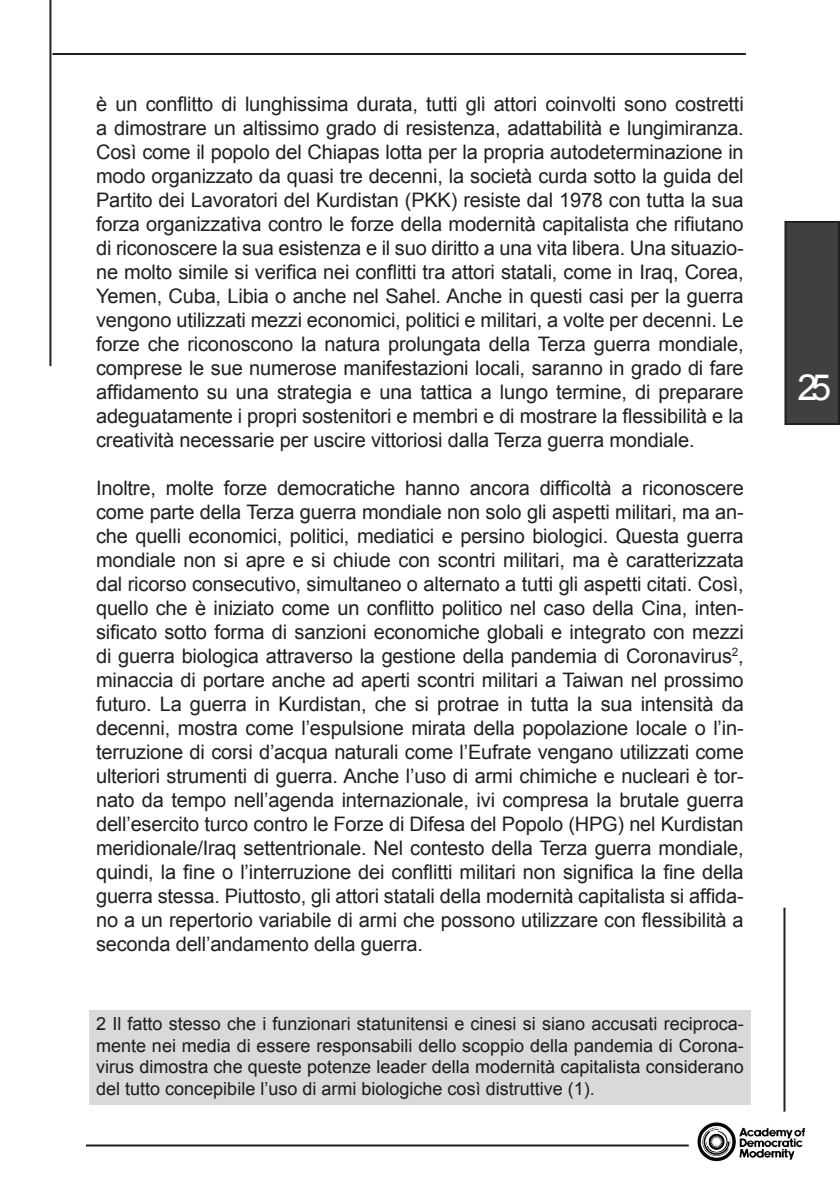
<style>
.page{position:relative;width:840px;height:1191px;background:#fff}
.page>*{position:absolute;margin:0;border:0;box-sizing:border-box;transform-origin:0 0}
.t1{font:36px "Arial";color:#fff}
.t2{font:20px/24px "Arial";letter-spacing:-.01em;color:#231f20;text-align:justify}
.t3{font:18px/21.6px "Arial";color:#231f20;text-align:justify}
</style>
<div class="page">
<div style="left:785px;top:222px;width:53px;height:202px;background:#413f40"></div>
<div style="left:784px;top:221px;width:55px;height:204px;border:2px solid #231f20"></div>
<img style="left:697px;top:1111px;width:109px;height:51px">
<hr style="left:52px;top:53px;width:693px;height:2px;background:#231f20">
<hr style="left:49px;top:0;width:2px;height:366px;background:#231f20">
<hr style="left:86px;top:1144px;width:602px;height:2px;background:#231f20">
<hr style="left:783px;top:907px;width:2px;height:204px;background:#231f20">
<div style="left:89px;top:1009px;width:661px;height:95px;background:#d9d9d9"></div>
<p class="t2" style="left:96px;top:92px;width:649px">è un conflitto di lunghissima durata, tutti gli attori coinvolti sono costretti a dimostrare un altissimo grado di resistenza, adattabilità e lungimiranza.<br>Così come il popolo del Chiapas lotta per la propria autodeterminazione in modo organizzato da quasi tre decenni, la società curda sotto la guida del Partito dei Lavoratori del Kurdistan (PKK) resiste dal 1978 con tutta la sua forza organizzativa contro le forze della modernità capitalista che rifiutano di riconoscere la sua esistenza e il suo diritto a una vita libera. Una situazio&shy;ne molto simile si verifica nei conflitti tra attori statali, come in Iraq, Corea, Yemen, Cuba, Libia o anche nel Sahel. Anche in questi casi per la guerra vengono utilizzati mezzi economici, politici e militari, a volte per decenni. Le forze che riconoscono la natura prolungata della Terza guerra mondiale, comprese le sue numerose manifestazioni locali, saranno in grado di fare affidamento su una strategia e una tattica a lungo termine, di preparare adeguatamente i propri sostenitori e membri e di mostrare la flessibilità e la creatività necessarie per uscire vittoriosi dalla Terza guerra mondiale.</p>
<p class="t2" style="left:96px;top:476px;width:649px">Inoltre, molte forze democratiche hanno ancora difficoltà a riconoscere come parte della Terza guerra mondiale non solo gli aspetti militari, ma an&shy;che quelli economici, politici, mediatici e persino biologici. Questa guerra mondiale non si apre e si chiude con scontri militari, ma è caratterizzata dal ricorso consecutivo, simultaneo o alternato a tutti gli aspetti citati. Così, quello che è iniziato come un conflitto politico nel caso della Cina, inten&shy;sificato sotto forma di sanzioni economiche globali e integrato con mezzi di guerra biologica attraverso la gestione della pandemia di Coronavirus<sup>2</sup>, minaccia di portare anche ad aperti scontri militari a Taiwan nel prossimo futuro. La guerra in Kurdistan, che si protrae in tutta la sua intensità da decenni, mostra come l’espulsione mirata della popolazione locale o l’in&shy;terruzione di corsi d’acqua naturali come l’Eufrate vengano utilizzati come ulteriori strumenti di guerra. Anche l’uso di armi chimiche e nucleari è tor&shy;nato da tempo nell’agenda internazionale, ivi compresa la brutale guerra dell’esercito turco contro le Forze di Difesa del Popolo (HPG) nel Kurdistan meridionale/Iraq settentrionale. Nel contesto della Terza guerra mondiale, quindi, la fine o l’interruzione dei conflitti militari non significa la fine della guerra stessa. Piuttosto, gli attori statali della modernità capitalista si affida&shy;no a un repertorio variabile di armi che possono utilizzare con flessibilità a seconda dell’andamento della guerra.</p>
<p class="t3" style="left:96px;top:1013px;width:649px">2 Il fatto stesso che i funzionari statunitensi e cinesi si siano accusati reciproca&shy;mente nei media di essere responsabili dello scoppio della pandemia di Corona&shy;virus dimostra che queste potenze leader della modernità capitalista considerano del tutto concepibile l’uso di armi biologiche così distruttive (1).</p>
<h1 class="t1" style="left:797px;top:363px;width:35px">25</h1>
</div>
